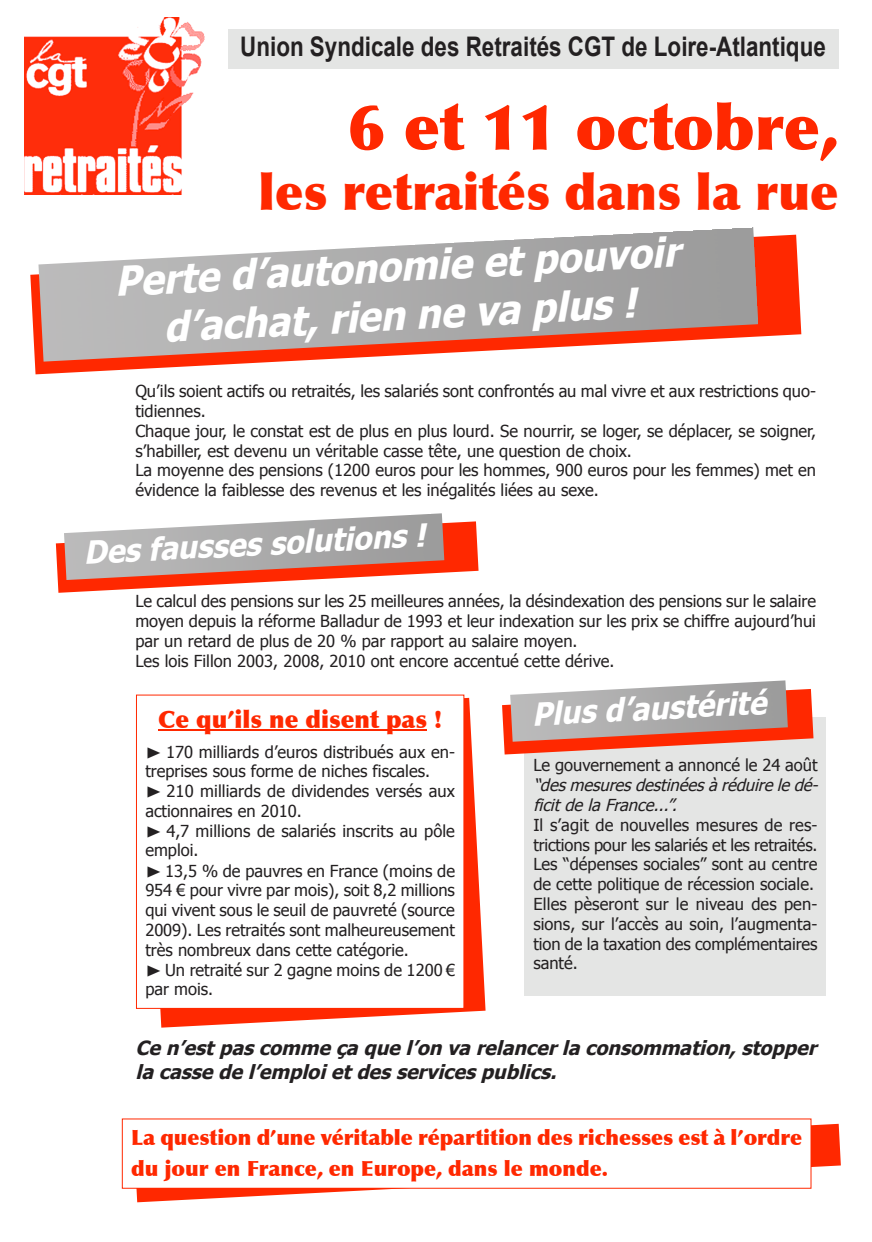
<style>
.page{position:relative;width:872px;height:1242px;background:#fff}
.page>*{position:absolute;margin:0;border:0;box-sizing:border-box;transform-origin:0 0}
.t1{font:900 63px "Optima";color:#ff2800}
.t2{font:900 49.5px "Optima";color:#ff2800}
.t3{font:italic 700 40.5px/48.6px "Tahoma";color:#fff;text-align:center;scale:.95 1}
.t4{font:italic 700 31.5px "Tahoma";color:#fff;scale:.95 1}
.t5{font:700 27px "Arial";color:#232021;scale:.83 1}
.t6{font:900 24px "Optima";color:#ff2800}
.t7{font:900 21px/30.9px "Optima";letter-spacing:-.005em;color:#ff2800}
.t8{font:italic 700 19.5px/23.4px "Tahoma";color:#232021}
.t9{font:16.5px/19.8px "Tahoma";color:#232021}
.t10{font:italic 16.5px/19.8px "Tahoma";color:#232021}
.s1{font-family:"Zeal"}
</style>
<div class="page">
<div style="left:525px;top:717px;width:301px;height:279px;background:#e4e5e4"></div>
<svg style="left:160px;top:698px;width:325px;height:330px;fill:#ff2800"></svg>
<img style="left:24px;top:18px;width:180px;height:176px">
<div style="left:228px;top:30px;width:610px;height:39px;background:#e4e5e4"></div>
<svg style="left:30px;top:235px;width:771px;height:139px"></svg>
<img style="left:38px;top:227px;width:720px;height:135px">
<svg style="left:56px;top:521px;width:422px;height:72px"></svg>
<img style="left:64px;top:513px;width:380px;height:67px">
<svg style="left:502px;top:689px;width:311px;height:66px"></svg>
<img style="left:510px;top:680px;width:277px;height:62px">
<div style="left:137px;top:695px;width:326px;height:313px;background:#fff"></div>
<hr style="left:158px;top:729px;width:269px;height:2px;background:#ff2800">
<div style="left:136px;top:695px;width:328px;height:314px;border:1px solid #ff2800"></div>
<svg style="left:136px;top:1124px;width:704px;height:78px"></svg>
<div style="left:123px;top:1119px;width:687px;height:69px;background:#fff"></div>
<h3 class="t5" style="left:240px;top:32px;width:707px">Union Syndicale des Retraités CGT de Loire-Atlantique</h3>
<h1 class="t1" style="left:348px;top:89px;width:492px">6 et 11 octobre,</h1>
<h2 class="t2" style="left:258px;top:162px;width:581px">les retraités dans la rue</h2>
<h3 class="t3" style="left:113px;top:256px;width:596px;rotate:-3deg">Perte d’autonomie et pouvoir d’achat, rien ne va plus !</h3>
<p class="t9" style="left:135px;top:381px;width:682px">Qu’ils soient actifs ou retraités, les salariés sont confrontés au mal vivre et aux restrictions quo&shy;tidiennes.<br>Chaque jour, le constat est de plus en plus lourd. Se nourrir, se loger, se déplacer, se soigner, s’habiller, est devenu un véritable casse tête, une question de choix.<br>La moyenne des pensions (1200 euros pour les hommes, 900 euros pour les femmes) met en évidence la faiblesse des revenus et les inégalités liées au sexe.</p>
<h3 class="t4" style="left:82px;top:533px;width:361px;rotate:-3deg">Des fausses solutions !</h3>
<p class="t9" style="left:135px;top:591px;width:682px">Le calcul des pensions sur les 25 meilleures années, la désindexation des pensions sur le salaire moyen depuis la réforme Balladur de 1993 et leur indexation sur les prix se chiffre aujourd’hui par un retard de plus de 20 % par rapport au salaire moyen.<br>Les lois Fillon 2003, 2008, 2010 ont encore accentué cette dérive.</p>
<h3 class="t6" style="left:158px;top:705px;width:285px">Ce qu’ils ne disent pas !</h3>
<p class="t9" style="left:145px;top:741px;width:311px"><span class="s1">®</span> 170 milliards d’euros distribués aux en&shy;treprises sous forme de niches fiscales.<br><span class="s1">®</span> 210 milliards de dividendes versés aux actionnaires en 2010.<br><span class="s1">®</span> 4,7 millions de salariés inscrits au pôle emploi.<br><span class="s1">®</span> 13,5 % de pauvres en France (moins de 954 € pour vivre par mois), soit 8,2 millions qui vivent sous le seuil de pauvreté (source 2009). Les retraités sont malheureusement très nombreux dans cette catégorie.<br><span class="s1">®</span> Un retraité sur 2 gagne moins de 1200 € par mois.</p>
<h3 class="t4" style="left:531px;top:695px;width:248px;rotate:-3deg">Plus d’austérité</h3>
<p class="t9" style="left:533px;top:755px;width:286px">Le gouvernement a annoncé le 24 août</p>
<p class="t10" style="left:533px;top:775px;width:291px">“desmesuresdestinéesàréduireledé&shy;ficitdelaFrance...”.</p>
<p class="t9" style="left:533px;top:814px;width:286px">Il s’agit de nouvelles mesures de res&shy;trictions pour les salariés et les retraités.<br>Les “dépenses sociales” sont au centre de cette politique de récession sociale.<br>Elles pèseront sur le niveau des pen&shy;sions, sur l’accès au soin, l’augmenta&shy;tion de la taxation des complémentaires santé.</p>
<p class="t8" style="left:135px;top:1036px;width:688px">Ce n’estpascomme ça que l’on va relancerla consommation, stopper la casse de l’emploietdesservicespublics.</p>
<p class="t7" style="left:131px;top:1123px;width:672px">La question d’une véritable répartition des richesses est à l’ordre du jour en France, en Europe, dans le monde.</p>
</div>
